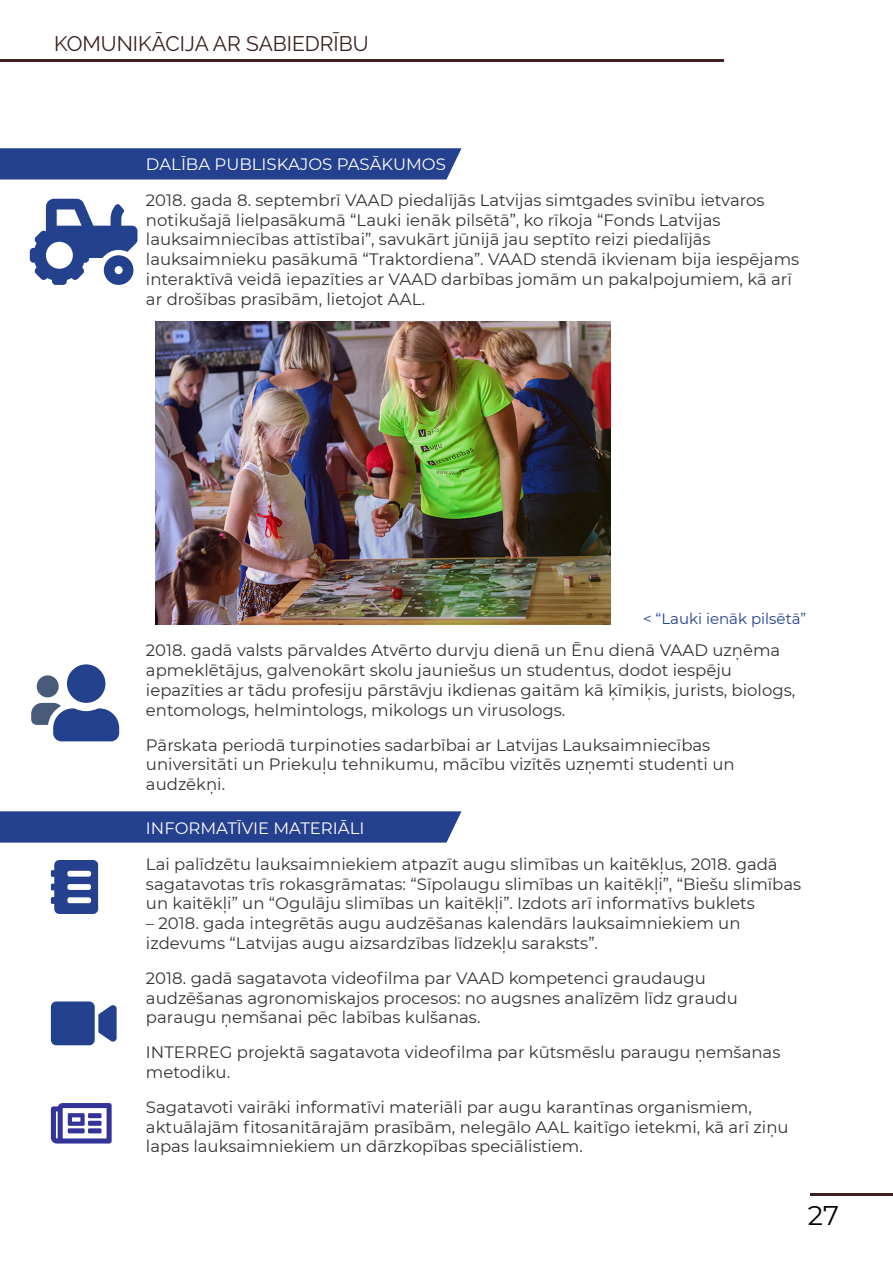
<style>
.page{position:relative;width:893px;height:1263px;background:#fff}
.page>*{position:absolute;margin:0;border:0;box-sizing:border-box;transform-origin:0 0}
.t1{font:27px "Montserrat";color:#000}
.t2{font:21px "Raleway";color:#3d1f1f}
.t3{font:16.5px/19.8px "Montserrat";color:#343433}
.t4{font:16.5px "Montserrat";color:#fff}
.t5{font:15px "Montserrat";color:#25408f}
</style>
<div class="page">
<hr style="left:0;top:60px;width:724px;height:2px;background:#3d1f1f">
<hr style="left:810px;top:1193px;width:83px;height:2px;background:#3d1f1f">
<svg style="left:0;top:811px;width:461px;height:32px;background:#2d4793"></svg>
<svg style="left:0;top:148px;width:461px;height:32px;background:#2d4793"></svg>
<svg style="left:30px;top:199px;width:107px;height:86px"></svg>
<svg style="left:51px;top:1001px;width:66px;height:44px;background:#4860a0"></svg>
<svg style="left:51px;top:1103px;width:61px;height:40px"></svg>
<svg style="left:51px;top:860px;width:47px;height:54px"></svg>
<div style="left:37px;top:675px;width:22px;height:22px;background:#495b7a;border-radius:50%"></div>
<div style="left:67px;top:664px;width:38px;height:39px;background:#23418d;border-radius:50%"></div>
<svg style="left:31px;top:703px;width:88px;height:38px"></svg>
<img style="left:156px;top:321px;width:454px;height:303px">
<p class="t2" style="left:54px;top:31px;width:316px">KOMUNIKĀCIJA AR SABIEDRĪBU</p>
<p class="t4" style="left:146px;top:153px;width:301px">DALĪBA PUBLISKAJOS PASĀKUMOS</p>
<p class="t3" style="left:146px;top:189px;width:655px">2018. gada 8. septembrī VAAD piedalījās Latvijas simtgades svinību ietvaros notikušajā lielpasākumā “Lauki ienāk pilsētā”, ko rīkoja “Fonds Latvijas lauksaimniecības attīstībai”, savukārt jūnijā jau septīto reizi piedalījās lauksaimnieku pasākumā “Traktordiena”. VAAD stendā ikvienam bija iespējams interaktīvā veidā iepazīties ar VAAD darbības jomām un pakalpojumiem, kā arī ar drošības prasībām, lietojot AAL.</p>
<p class="t5" style="left:643px;top:608px;width:165px">&lt; “Lauki ienāk pilsētā”</p>
<p class="t3" style="left:146px;top:640px;width:651px">2018. gadā valsts pārvaldes Atvērto durvju dienā un Ēnu dienā VAAD uzņēma apmeklētājus, galvenokārt skolu jauniešus un studentus, dodot iespēju iepazīties ar tādu profesiju pārstāvju ikdienas gaitām kā ķīmiķis, jurists, biologs, entomologs, helmintologs, mikologs un virusologs.</p>
<p class="t3" style="left:146px;top:734px;width:590px">Pārskata periodā turpinoties sadarbībai ar Latvijas Lauksaimniecības universitāti un Priekuļu tehnikumu, mācību vizītēs uzņemti studenti un audzēkņi.</p>
<p class="t4" style="left:146px;top:816px;width:220px">INFORMATĪVIE MATERIĀLI</p>
<p class="t3" style="left:146px;top:853px;width:657px">Lai palīdzētu lauksaimniekiem atpazīt augu slimības un kaitēkļus, 2018. gadā sagatavotas trīs rokasgrāmatas: “Sīpolaugu slimības un kaitēkļi”, “Biešu slimības un kaitēkļi” un “Ogulāju slimības un kaitēkļi”. Izdots arī informatīvs buklets</p>
<p class="t3" style="left:146px;top:913px;width:596px">– 2018. gada integrētās augu audzēšanas kalendārs lauksaimniekiem un izdevums “Latvijas augu aizsardzības līdzekļu saraksts”.</p>
<p class="t3" style="left:146px;top:967px;width:593px">2018. gadā sagatavota videofilma par VAAD kompetenci graudaugu audzēšanas agronomiskajos procesos: no augsnes analīzēm līdz graudu paraugu ņemšanai pēc labības kulšanas.</p>
<p class="t3" style="left:146px;top:1042px;width:636px">INTERREG projektā sagatavota videofilma par kūtsmēslu paraugu ņemšanas metodiku.</p>
<p class="t3" style="left:146px;top:1096px;width:644px">Sagatavoti vairāki informatīvi materiāli par augu karantīnas organismiem, aktuālajām fitosanitārajām prasībām, nelegālo AAL kaitīgo ietekmi, kā arī ziņu lapas lauksaimniekiem un dārzkopības speciālistiem.</p>
<h1 class="t1" style="left:808px;top:1196px;width:33px">27</h1>
</div>
